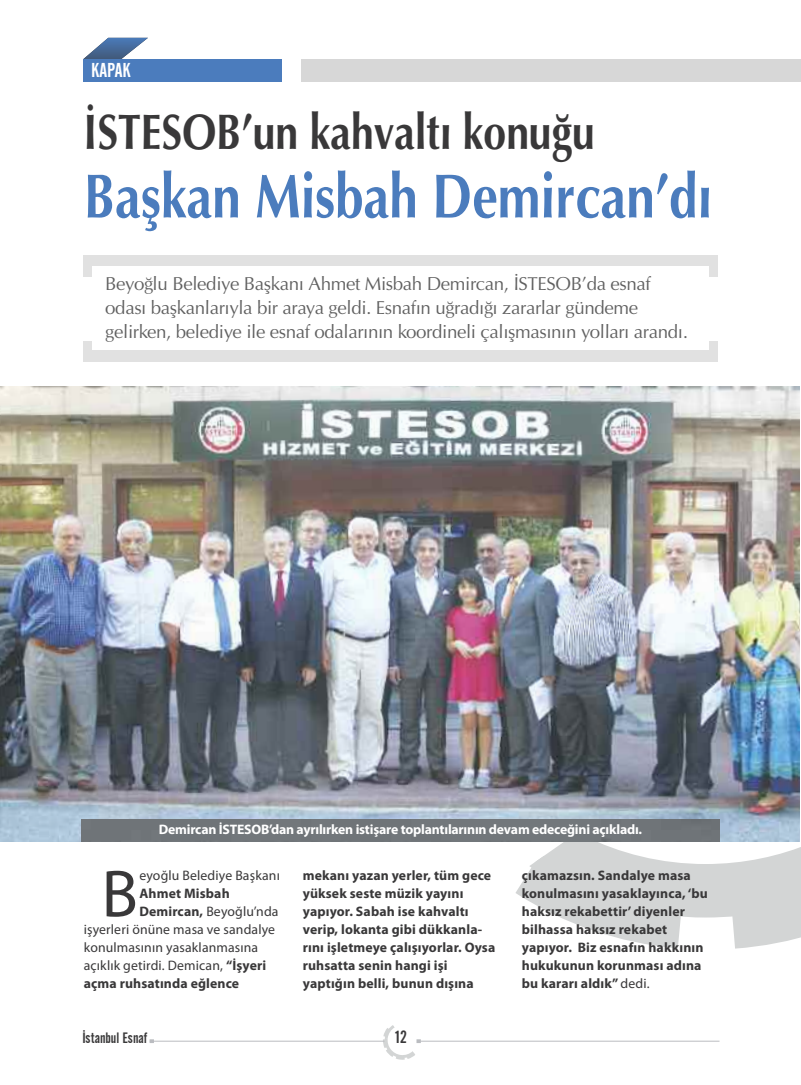
<style>
.page{position:relative;width:801px;height:1085px;background:#fff}
.page>*{position:absolute;margin:0;border:0;box-sizing:border-box;transform-origin:0 0}
.t1{font:67.12px "Myriad Pro";color:#393839}
.t2{font:62.5px "Optima Bold Tr";color:#4b7cbd;scale:.82 1}
.t3{font:50px "Optima Bold Tr";color:#393839;scale:.82 1}
.t4{font:20px "Alternate Gothic No 2 BT";color:#fff}
.t5{font:18.75px/23.8px "Optima Normal Tr";letter-spacing:-.02em;color:#606060}
.t6{font:17.5px "Alternate Gothic No 2 BT";color:#393839}
.t7{font:15px "Alternate Gothic No 2 BT";color:#393839}
.t8{font:700 13.75px/18px "Myriad Pro";letter-spacing:.01em;color:#393839}
.t9{font:13.75px "Myriad Pro";letter-spacing:.01em;color:#393839}
.t10{font:700 13.75px "Myriad Pro";letter-spacing:-.015em;color:#fff}
.s1{font-weight:700}
.s2{font-weight:400}
</style>
<div class="page">
<svg style="left:734px;top:944px;width:36px;height:5px"></svg>
<svg style="left:490px;top:341px;width:311px;height:603px"></svg>
<hr style="left:150px;top:1040px;width:234px;height:1px;background:#babcc0">
<hr style="left:420px;top:1040px;width:299px;height:1px;background:#babcc0">
<svg style="left:371px;top:1025px;width:63px;height:35px"></svg>
<svg style="left:83px;top:38px;width:65px;height:21px"></svg>
<div style="left:83px;top:59px;width:198px;height:23px;background:#4b7cbd"></div>
<div style="left:302px;top:59px;width:499px;height:23px;background:#d7d7d7"></div>
<img style="left:0;top:386px;width:799px;height:455px">
<div style="left:83px;top:255px;width:634px;height:106px;background:#e1e1e1"></div>
<div style="left:92px;top:266px;width:616px;height:84px;background:#fff"></div>
<div style="left:73px;top:277px;width:649px;height:64px;background:#fff"></div>
<svg style="left:81px;top:841px;width:483px;height:1px"></svg>
<img style="left:564px;top:841px;width:155px;height:1px">
<div style="left:81px;top:819px;width:638px;height:22px;background:#707579"></div>
<h3 class="t4" style="left:91px;top:59px;width:41px">KAPAK</h3>
<h3 class="t3" style="left:84px;top:114px;width:625px">İSTESOB’un kahvaltı konuğu</h3>
<h2 class="t2" style="left:84px;top:175px;width:767px">Başkan Misbah Demircan’dı</h2>
<h3 class="t5" style="left:105px;top:273px;width:584px">Beyoğlu Belediye Başkanı Ahmet Misbah Demircan, İSTESOB’da esnaf odası başkanlarıyla bir araya geldi. Esnafın uğradığı zararlar gündeme gelirken, belediye ile esnaf odalarının koordineli çalışmasının yolları arandı.</h3>
<p class="t10" style="left:159px;top:824px;width:485px">Demircan İSTESOB’dan ayrılırken istişare toplantılarının devam edeceğini açıkladı.</p>
<h1 class="t1" style="left:101px;top:868px;width:38px">B</h1>
<p class="t9" style="left:139px;top:870px;width:142px">eyoğlu Belediye Başkanı</p>
<p class="t8" style="left:139px;top:885px;width:92px">Ahmet Misbah</p>
<p class="t9" style="left:139px;top:906px;width:141px"><span class="s1">Demircan,</span> Beyoğlu’nda</p>
<p class="t9" style="left:84px;top:924px;width:193px">işyerleri önüne masa ve sandalye</p>
<p class="t9" style="left:84px;top:942px;width:176px">konulmasının yasaklanmasına</p>
<p class="t9" style="left:84px;top:960px;width:184px">açıklık getirdi. Demican, <span class="s1">“İşyeri</span></p>
<p class="t8" style="left:84px;top:975px;width:157px">açma ruhsatında eğlence</p>
<p class="t8" style="left:303px;top:867px;width:194px">mekanı yazan yerler, tüm gece yüksek seste müzik yayını yapıyor. Sabah ise kahvaltı verip, lokanta gibi dükkanla&shy;rını işletmeye çalışıyorlar. Oysa ruhsatta senin hangi işi yaptığın belli, bunun dışına</p>
<p class="t8" style="left:522px;top:867px;width:187px">çıkamazsın. Sandalye masa konulmasını yasaklayınca, ‘bu haksız rekabettir’diyenler bilhassa haksız rekabet yapıyor. Biz esnafın hakkının hukukunun korunması adına bu kararı aldık” <span class="s2">dedi.</span></p>
<p class="t7" style="left:82px;top:1028px;width:67px">İstanbul Esnaf</p>
<p class="t6" style="left:396px;top:1027px;width:13px">12</p>
</div>
